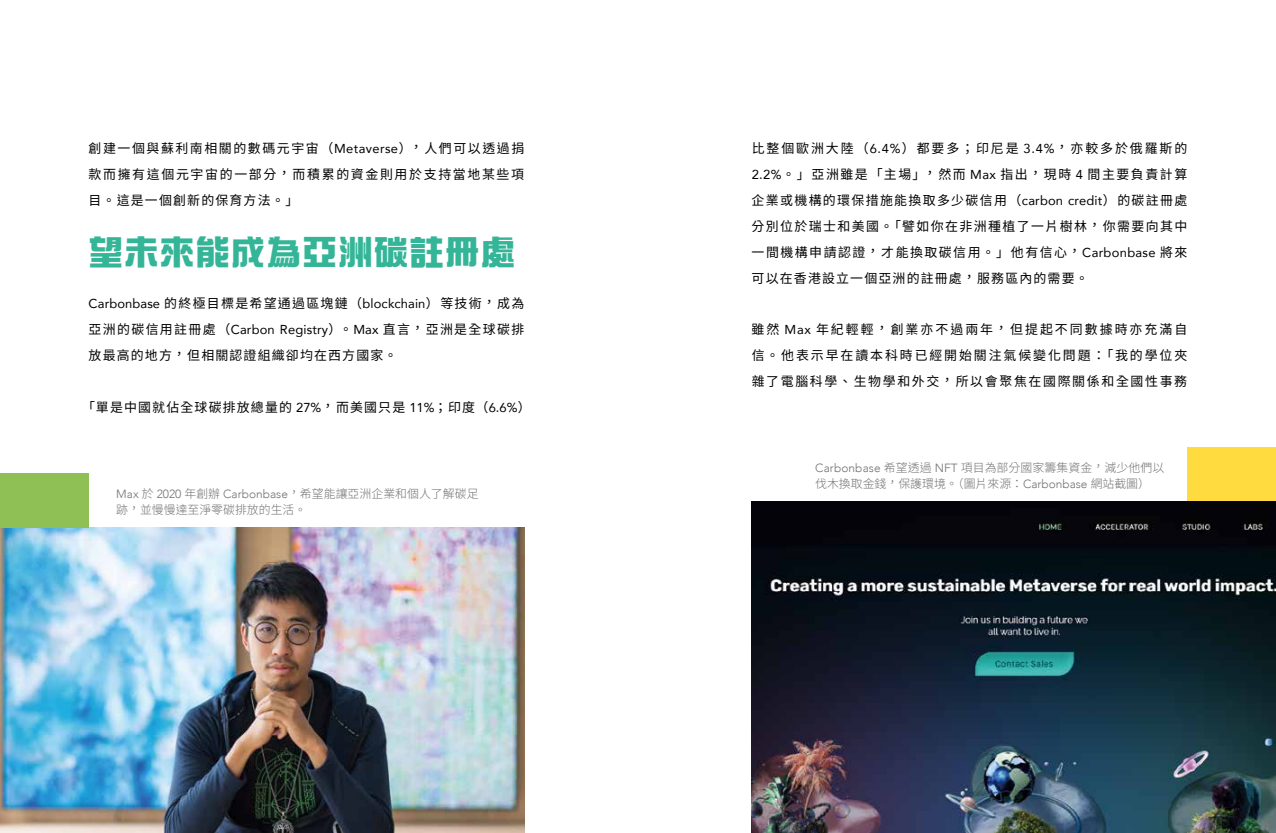
<style>
.page{position:relative;width:1276px;height:833px;background:#fff}
.page>*{position:absolute;margin:0;border:0;box-sizing:border-box;transform-origin:0 0}
.t1{font:700 34.5px "CJ Ngai HK";letter-spacing:.035em;color:#35b597}
.t2{font:13px/25.9px "Noto Sans Hant";letter-spacing:.105em;color:#000;text-align:justify}
.t3{font:300 11.88px/16.2px "Noto Sans Hant";letter-spacing:.005em;color:#727171}
.s1{font-family:"Avenir"}
</style>
<div class="page">
<img style="left:0;top:527px;width:524px;height:306px">
<div style="left:0;top:473px;width:89px;height:54px;background:#8ec055"></div>
<div style="left:1187px;top:447px;width:89px;height:54px;background:#ffdb3f"></div>
<img style="left:751px;top:501px;width:525px;height:332px">
<p class="t2" style="left:89px;top:136px;width:437px">創建一個與蘇利南相關的數碼元宇宙（<span class="s1">Metaverse</span>），人們可以透過捐款而擁有這個元宇宙的一部分，而積累的資金則用於支持當地某些項目。這是一個創新的保育方法。」</p>
<h1 class="t1" style="left:89px;top:229px;width:428px">望未來能成為亞洲碳註冊處</h1>
<p class="t2" style="left:89px;top:291px;width:437px"><span class="s1">Carbonbase</span> 的終極目標是希望通過區塊鏈（<span class="s1">blockchain</span>）等技術，成為亞洲的碳信用註冊處（<span class="s1">Carbon Registry</span>）。<span class="s1">Max</span> 直言，亞洲是全球碳排放最高的地方，但相關認證組織卻均在西方國家。</p>
<p class="t2" style="left:82px;top:394px;width:450px">「單是中國就佔全球碳排放總量的 <span class="s1">27%</span>，而美國只是 <span class="s1">11%</span>；印度（<span class="s1">6.6%</span>）</p>
<p class="t3" style="left:116px;top:486px;width:364px"><span class="s1">Max</span> 於 <span class="s1">2020</span> 年創辦 <span class="s1">Carbonbase</span>，希望能讓亞洲企業和個人了解碳足跡，並慢慢達至淨零碳排放的生活。</p>
<p class="t2" style="left:751px;top:136px;width:437px">比整個歐洲大陸（<span class="s1">6.4%</span>）都要多；印尼是 <span class="s1">3.4%</span>，亦較多於俄羅斯的<span class="s1">2.2%</span>。」亞洲雖是「主場」，然而 <span class="s1">Max</span> 指出，現時 <span class="s1">4</span> 間主要負責計算企業或機構的環保措施能換取多少碳信用（<span class="s1">carbon credit</span>）的碳註冊處分別位於瑞士和美國。「譬如你在非洲種植了一片樹林，你需要向其中一間機構申請認證，才能換取碳信用。」他有信心，<span class="s1">Carbonbase</span> 將來可以在香港設立一個亞洲的註冊處，服務區內的需要。</p>
<p class="t2" style="left:751px;top:317px;width:437px">雖然 <span class="s1">Max</span> 年紀輕輕，創業亦不過兩年，但提起不同數據時亦充滿自信。他表示早在讀本科時已經開始關注氣候變化問題：「我的學位夾雜了電腦科學、生物學和外交，所以會聚焦在國際關係和全國性事務</p>
<p class="t3" style="left:815px;top:460px;width:351px"><span class="s1">Carbonbase</span> 希望透過 <span class="s1">NFT</span> 項目為部分國家籌集資金，減少他們以伐木換取金錢，保護環境。（圖片來源：<span class="s1">Carbonbase</span> 網站截圖）</p>
</div>
